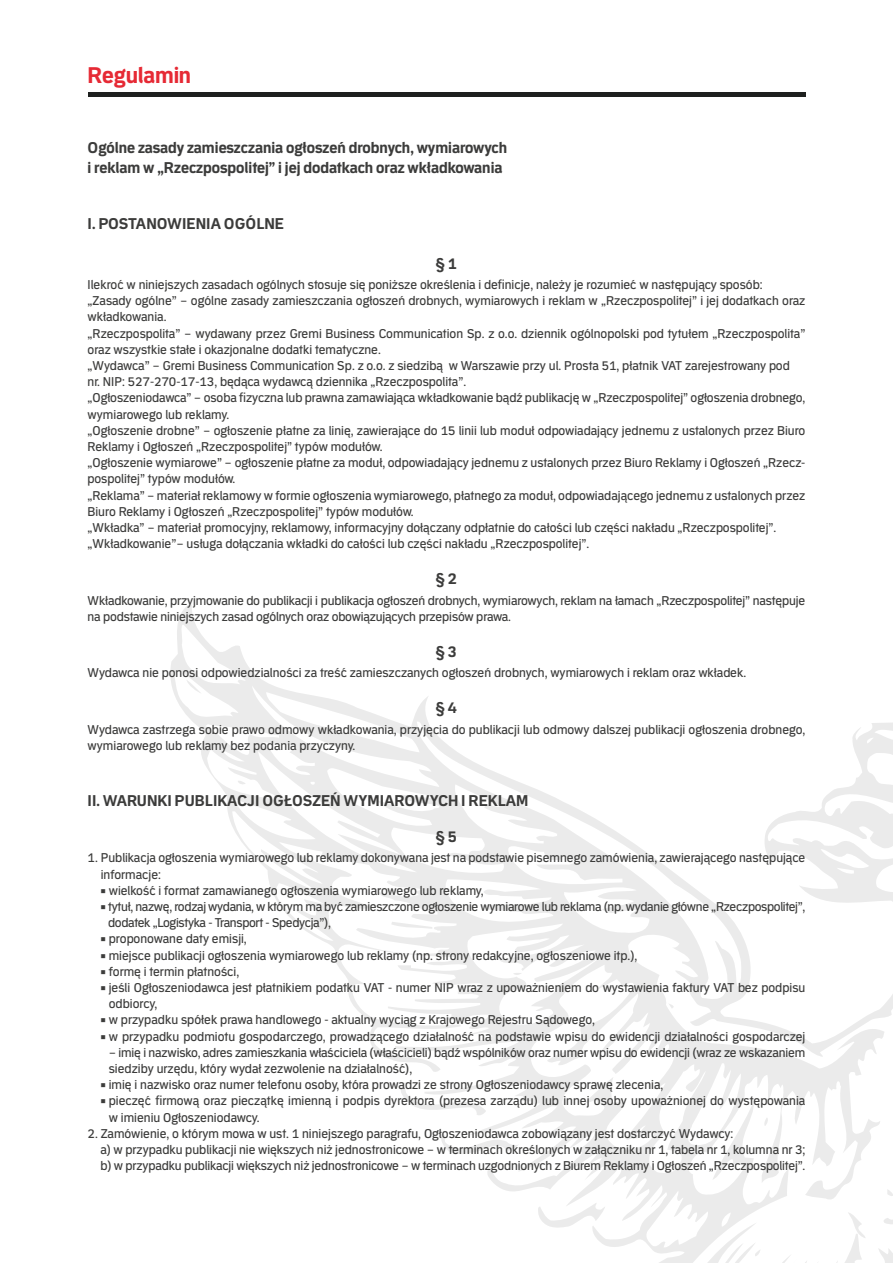
<style>
.page{position:relative;width:893px;height:1263px;background:#fff}
.page>*{position:absolute;margin:0;border:0;box-sizing:border-box;transform-origin:0 0}
.t1{font:700 24px "Erepublic Sans";letter-spacing:-.01em;color:#e62a35}
.t2{font:700 16.5px/19.8px "Erepublic Sans";color:#3c3c3b}
.t3{font:13.5px/16.2px "Erepublic Sans";color:#3c3c3b}
.t4{font:13.5px/16.2px "Erepublic Sans";letter-spacing:-.02em;color:#3c3c3b}
.s1{font-family:"Erepublic Slab"}
</style>
<div class="page">
<div style="left:88px;top:92px;width:717px;height:5px;background:#1e201f"></div>
<svg style="left:186px;top:679px;width:707px;height:584px"></svg>
<h1 class="t1" style="left:88px;top:63px;width:105px">Regulamin</h1>
<p class="t2" style="left:88px;top:138px;width:421px">Ogólne zasady zamieszczania ogłoszeń drobnych, wymiarowych i reklam w „Rzeczpospolitej” i jej dodatkach oraz wkładkowania</p>
<p class="t2" style="left:88px;top:214px;width:198px">I. POSTANOWIENIA OGÓLNE</p>
<p class="t2" style="left:436px;top:254px;width:23px">§ 1</p>
<p class="t3" style="left:88px;top:277px;width:719px">Ilekroć w niniejszych zasadach ogólnych stosuje się poniższe określenia i definicje, należy je rozumieć w następujący sposób: „Zasady ogólne” – ogólne zasady zamieszczania ogłoszeń drobnych, wymiarowych i reklam w „Rzeczpospolitej” i jej dodatkach oraz wkładkowania.<br>„Rzeczpospolita” – wydawany przez Gremi Business Communication Sp. z o.o. dziennik ogólnopolski pod tytułem „Rzeczpospolita” oraz wszystkie stałe i okazjonalne dodatki tematyczne.<br>„Wydawca” – Gremi Business Communication Sp. z o.o. z siedzibą w Warszawie przy ul. Prosta 51, płatnik VAT zarejestrowany pod nr. NIP: 527-270-17-13, będąca wydawcą dziennika „Rzeczpospolita”.<br>„Ogłoszeniodawca” – osoba fizyczna lub prawna zamawiająca wkładkowanie bądź publikację w „Rzeczpospolitej” ogłoszenia drobnego, wymiarowego lub reklamy.<br>„Ogłoszenie drobne” – ogłoszenie płatne za linię, zawierające do 15 linii lub moduł odpowiadający jednemu z ustalonych przez Biuro Reklamy i Ogłoszeń „Rzeczpospolitej” typów modułów.<br>„Ogłoszenie wymiarowe” – ogłoszenie płatne za moduł, odpowiadający jednemu z ustalonych przez Biuro Reklamy i Ogłoszeń „Rzecz&shy;pospolitej” typów modułów.<br>„Reklama” – materiał reklamowy w formie ogłoszenia wymiarowego, płatnego za moduł, odpowiadającego jednemu z ustalonych przez Biuro Reklamy i Ogłoszeń „Rzeczpospolitej” typów modułów.<br>„Wkładka” – materiał promocyjny, reklamowy, informacyjny dołączany odpłatnie do całości lub części nakładu „Rzeczpospolitej”. „Wkładkowanie”– usługa dołączania wkładki do całości lub części nakładu „Rzeczpospolitej”.</p>
<p class="t2" style="left:436px;top:569px;width:23px">§ 2</p>
<p class="t3" style="left:88px;top:592px;width:719px">Wkładkowanie, przyjmowanie do publikacji i publikacja ogłoszeń drobnych, wymiarowych, reklam na łamach „Rzeczpospolitej” następuje na podstawie niniejszych zasad ogólnych oraz obowiązujących przepisów prawa.</p>
<p class="t2" style="left:436px;top:642px;width:23px">§ 3</p>
<p class="t3" style="left:88px;top:665px;width:660px">Wydawca nie ponosi odpowiedzialności za treść zamieszczanych ogłoszeń drobnych, wymiarowych i reklam oraz wkładek.</p>
<p class="t2" style="left:436px;top:698px;width:23px">§ 4</p>
<p class="t3" style="left:88px;top:721px;width:719px">Wydawca zastrzega sobie prawo odmowy wkładkowania, przyjęcia do publikacji lub odmowy dalszej publikacji ogłoszenia drobnego, wymiarowego lub reklamy bez podania przyczyny.</p>
<p class="t2" style="left:436px;top:783px;width:94px;line-height:36px;text-indent:-348px">II. WARUNKI PUBLIKACJI OGŁOSZEŃ WYMIAROWYCH I REKLAM § 5</p>
<p class="t3" style="left:101px;top:850px;width:706px;text-indent:-13px">1. Publikacja ogłoszenia wymiarowego lub reklamy dokonywana jest na podstawie pisemnego zamówienia, zawierającego następujące informacje:</p>
<p class="t3" style="left:100px;top:882px;width:385px"><span class="s1">•</span> wielkość i format zamawianego ogłoszenia wymiarowego lub reklamy,</p>
<p class="t4" style="left:108px;top:899px;width:699px;text-indent:-8px"><span class="s1">•</span> tytuł, nazwę, rodzaj wydania, w którym ma być zamieszczone ogłoszenie wymiarowe lub reklama (np. wydanie główne „Rzeczpospolitej”, dodatek „Logistyka - Transport - Spedycja”),</p>
<p class="t3" style="left:100px;top:931px;width:148px"><span class="s1">•</span> proponowane daty emisji,</p>
<p class="t3" style="left:100px;top:947px;width:539px"><span class="s1">•</span> miejsce publikacji ogłoszenia wymiarowego lub reklamy (np. strony redakcyjne, ogłoszeniowe itp.),</p>
<p class="t3" style="left:100px;top:963px;width:140px"><span class="s1">•</span> formę i termin płatności,</p>
<p class="t3" style="left:109px;top:980px;width:698px;text-indent:-8px"><span class="s1">•</span> jeśli Ogłoszeniodawca jest płatnikiem podatku VAT - numer NIP wraz z upoważnieniem do wystawienia faktury VAT bez podpisu odbiorcy,</p>
<p class="t3" style="left:100px;top:1012px;width:496px"><span class="s1">•</span> w przypadku spółek prawa handlowego - aktualny wyciąg z Krajowego Rejestru Sądowego,</p>
<p class="t3" style="left:100px;top:1028px;width:706px"><span class="s1">•</span> w przypadku podmiotu gospodarczego, prowadzącego działalność na podstawie wpisu do ewidencji działalności gospodarczej</p>
<p class="t3" style="left:109px;top:1044px;width:698px">– imię i nazwisko, adres zamieszkania właściciela (właścicieli) bądź wspólników oraz numer wpisu do ewidencji (wraz ze wskazaniem siedziby urzędu, który wydał zezwolenie na działalność),</p>
<p class="t3" style="left:100px;top:1077px;width:564px"><span class="s1">•</span> imię i nazwisko oraz numer telefonu osoby, która prowadzi ze strony Ogłoszeniodawcy sprawę zlecenia,</p>
<p class="t3" style="left:109px;top:1093px;width:698px;text-indent:-8px"><span class="s1">•</span> pieczęć firmową oraz pieczątkę imienną i podpis dyrektora (prezesa zarządu) lub innej osoby upoważnionej do występowania w imieniu Ogłoszeniodawcy.</p>
<p class="t3" style="left:100px;top:1125px;width:706px;text-indent:-13px">2. Zamówienie, o którym mowa w ust. 1 niniejszego paragrafu, Ogłoszeniodawca zobowiązany jest dostarczyć Wydawcy:<br>a) w przypadku publikacji nie większych niż jednostronicowe – w terminach określonych w załączniku nr 1, tabela nr 1, kolumna nr 3; b) w przypadku publikacji większych niż jednostronicowe – w terminach uzgodnionych z Biurem Reklamy i Ogłoszeń „Rzeczpospolitej”.</p>
</div>
